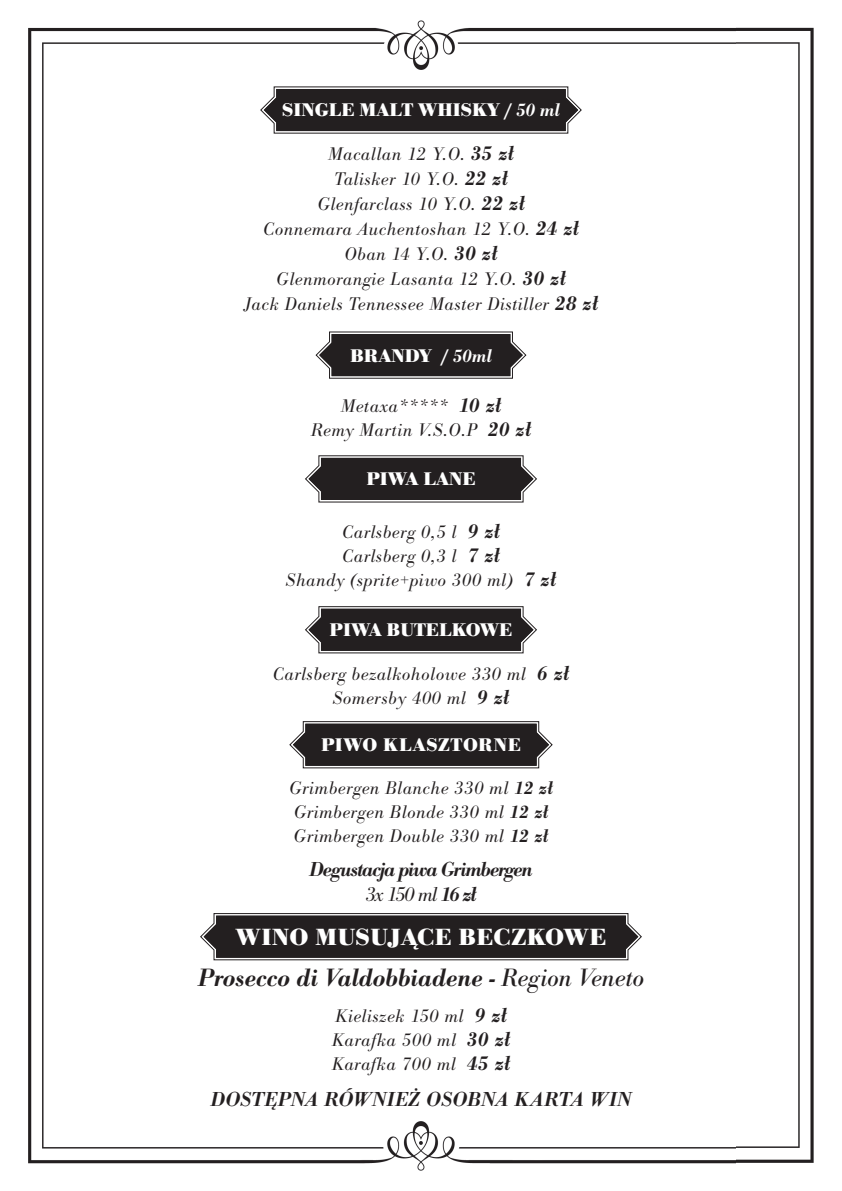
<style>
.page{position:relative;width:842px;height:1191px;background:#fff}
.page>*{position:absolute;margin:0;border:0;box-sizing:border-box;transform-origin:0 0}
.t1{font:26px "Bodoni Antiqua TOT Dem Bol Ita";letter-spacing:-.005em;color:#231f20}
.t2{font:700 24.3px "Bodoni Antiqua TOT";letter-spacing:.015em;color:#fff}
.t3{font:21px "Bodoni Antiqua TOT Dem Bol Ita";letter-spacing:.015em;color:#231f20}
.t4{font:21px "Bodoni Antiqua TOT Dem Bol Ita";letter-spacing:-.055em;color:#231f20}
.t5{font:italic 300 21px "Bodoni Antiqua TOT";letter-spacing:-.065em;color:#231f20}
.t6{font:italic 300 19px/25px "Bodoni Antiqua TOT";letter-spacing:.025em;color:#231f20;text-align:center}
.t7{font:700 19px "Bodoni Antiqua TOT";color:#fff}
.t8{font:700 19px "Bodoni Antiqua TOT";letter-spacing:.035em;color:#fff}
.s1{font-family:"Bodoni Antiqua TOT Dem Bol Ita";font-weight:400}
.s2{font-family:"Bodoni Antiqua TOT Dem Bol Ita";font-weight:400;font-style:normal;font-size:21px}
.s3{font-family:"Bodoni Antiqua TOT Dem Bol Ita";font-weight:400;font-style:normal}
.s4{font-family:"Bodoni Antiqua TOT";font-style:italic}
</style>
<div class="page">
<img style="left:28px;top:20px;width:786px;height:1151px">
<svg style="left:260px;top:86px;width:322px;height:48px;background:#423e3f"></svg>
<svg style="left:315px;top:331px;width:212px;height:48px;background:#494647"></svg>
<svg style="left:304px;top:455px;width:234px;height:48px;background:#484546"></svg>
<svg style="left:304px;top:606px;width:234px;height:48px;background:#484445"></svg>
<svg style="left:199px;top:912px;width:443px;height:48px;background:#3f3b3c"></svg>
<svg style="left:289px;top:721px;width:264px;height:47px;background:#423e3f"></svg>
<p class="t7" style="left:282px;top:99px;width:279px">SINGLE MALT WHISKY <span class="s1">/ 50 ml</span></p>
<p class="t6" style="left:244px;top:142px;width:356px">Macallan 12 Y.O. <span class="s2">35 zł<br></span>Talisker 10 Y.O. <span class="s2">22 zł<br></span>Glenfarclass 10 Y.O. <span class="s2">22 zł<br></span>Connemara Auchentoshan 12 Y.O. <span class="s2">24 zł<br></span>Oban 14 Y.O. <span class="s2">30 zł<br></span>Glenmorangie Lasanta 12 Y.O. <span class="s2">30 zł<br></span>Jack Daniels Tennessee Master Distiller <span class="s2">28 zł</span></p>
<p class="t7" style="left:350px;top:344px;width:143px">BRANDY <span class="s1">/ 50ml</span></p>
<p class="t6" style="left:311px;top:395px;width:222px;line-height:24px">Metaxa***** <span class="s2">10 zł<br></span>Remy Martin V.S.O.P <span class="s2">20 zł</span></p>
<p class="t7" style="left:366px;top:468px;width:111px">PIWA LANE</p>
<p class="t6" style="left:286px;top:520px;width:272px;line-height:24px">Carlsberg 0,5 l <span class="s2">9 zł<br></span>Carlsberg 0,3 l <span class="s2">7 zł<br></span>Shandy (sprite+piwo 300 ml) <span class="s2">7 zł</span></p>
<p class="t7" style="left:330px;top:619px;width:184px">PIWA BUTELKOWE</p>
<p class="t6" style="left:273px;top:663px;width:298px;line-height:24px">Carlsberg bezalkoholowe 330 ml <span class="s2">6 zł<br></span>Somersby 400 ml <span class="s2">9 zł</span></p>
<p class="t8" style="left:321px;top:734px;width:201px">PIWO KLASZTORNE</p>
<p class="t6" style="left:289px;top:776px;width:265px;line-height:24.3px;text-align:left">Grimbergen Blanche 330 ml <span class="s3">12 zł<br></span>Grimbergen Blonde 330 ml <span class="s3">12 zł<br></span>Grimbergen Double 330 ml <span class="s3">12 zł</span></p>
<p class="t4" style="left:309px;top:858px;width:225px">Degustacja piwa Grimbergen</p>
<p class="t5" style="left:365px;top:882px;width:113px">3x 150 ml <span class="s3">16 zł</span></p>
<p class="t2" style="left:236px;top:923px;width:372px">WINO MUSUJĄCE BECZKOWE</p>
<h1 class="t1" style="left:198px;top:963px;width:448px">Prosecco di Valdobbiadene - <span class="s4">Region Veneto</span></h1>
<p class="t6" style="left:332px;top:1004px;width:180px;line-height:24.2px;text-align:left">Kieliszek 150 ml <span class="s2">9 zł<br></span>Karafka 500 ml <span class="s2">30 zł<br></span>Karafka 700 ml <span class="s2">45 zł</span></p>
<p class="t3" style="left:211px;top:1088px;width:422px">DOSTĘPNA RÓWNIEŻ OSOBNA KARTA WIN</p>
</div>
